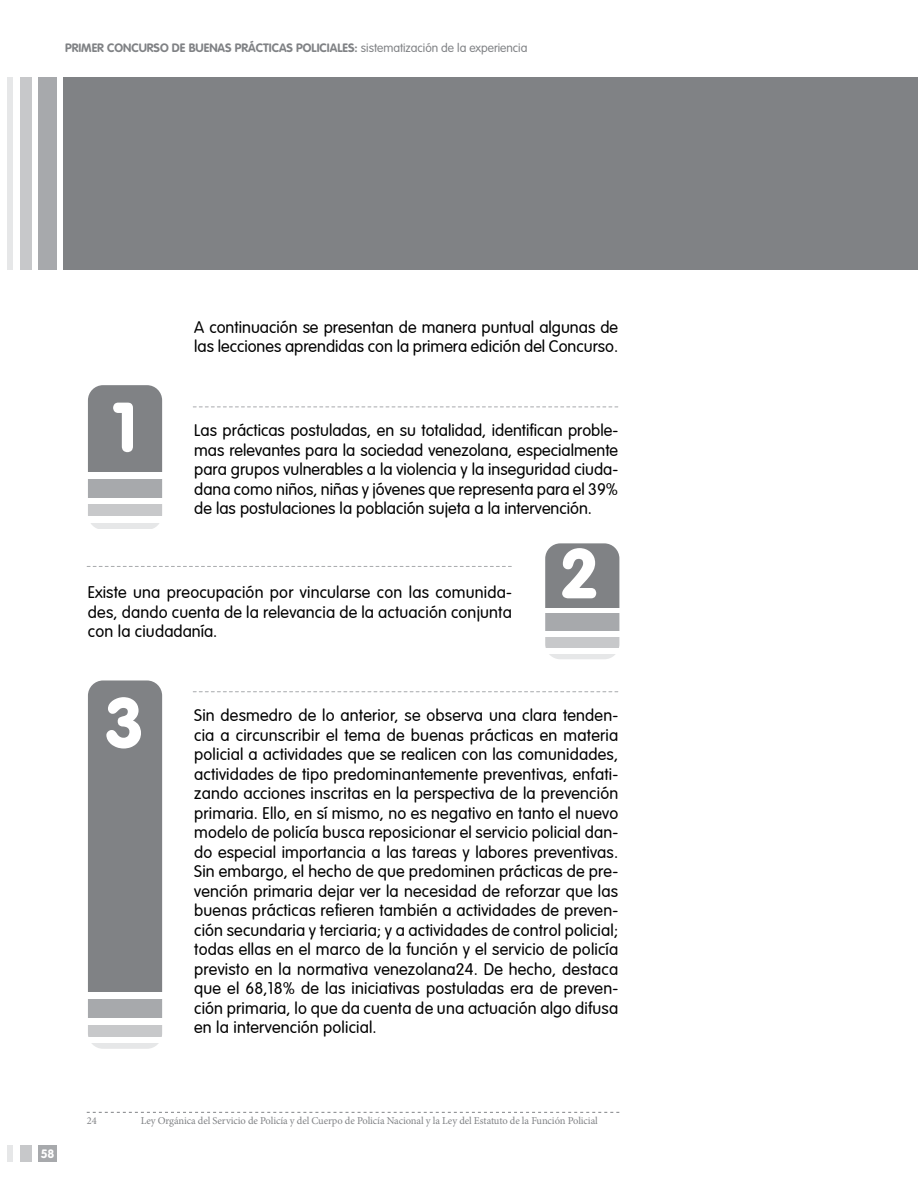
<style>
.page{position:relative;width:918px;height:1188px;background:#fff}
.page>*{position:absolute;margin:0;border:0;box-sizing:border-box;transform-origin:0 0}
.t1{font:900 69px "VAG Rounded LT";color:#fff}
.t2{font:300 16.5px/19.5px "VAG Rounded LT";color:#000;text-align:justify}
.t3{font:700 12px "VAG Rounded Std";color:#808285}
.t4{font:700 12px "VAG Rounded Std";color:#fff}
.t5{font:10.5px "Minion Pro";letter-spacing:-.01em;color:#808285}
.s1{font-weight:300}
</style>
<div class="page">
<div style="left:38px;top:1145px;width:19px;height:17px;background:#a7a9ac"></div>
<div style="left:20px;top:1145px;width:11px;height:17px;background:#c7c8ca"></div>
<div style="left:7px;top:1145px;width:6px;height:17px;background:#e6e7e8"></div>
<div style="left:64px;top:77px;width:854px;height:193px;background:#808285"></div>
<div style="left:38px;top:77px;width:19px;height:193px;background:#a7a9ac"></div>
<div style="left:20px;top:77px;width:11px;height:193px;background:#c7c8ca"></div>
<div style="left:7px;top:77px;width:6px;height:193px;background:#e6e7e8"></div>
<svg style="left:87px;top:1112px;width:532px;height:1px"></svg>
<svg style="left:193px;top:691px;width:425px;height:1px"></svg>
<svg style="left:87px;top:566px;width:424px;height:1px"></svg>
<div style="left:88px;top:479px;width:74px;height:18px;background:#a7a9ac"></div>
<div style="left:88px;top:504px;width:74px;height:12px;background:#c7c8ca"></div>
<div style="left:88px;top:523px;width:74px;height:6px;background:#e6e7e8"></div>
<div style="left:88px;top:385px;width:74px;height:87px;background:#808285"></div>
<svg style="left:193px;top:407px;width:425px;height:1px"></svg>
<div style="left:545px;top:614px;width:74px;height:17px;background:#a7a9ac"></div>
<div style="left:545px;top:637px;width:74px;height:11px;background:#c7c8ca"></div>
<svg style="left:549px;top:654px;width:66px;height:5px"></svg>
<div style="left:545px;top:543px;width:74px;height:65px;background:#808285"></div>
<div style="left:88px;top:999px;width:74px;height:19px;background:#a7a9ac"></div>
<div style="left:88px;top:1025px;width:74px;height:11px;background:#c7c8ca"></div>
<svg style="left:91px;top:1043px;width:68px;height:6px"></svg>
<div style="left:88px;top:680px;width:74px;height:312px;background:#808285"></div>
<p class="t3" style="left:65px;top:40px;width:464px">PRIMER CONCURSO DE BUENAS PRÁCTICAS POLICIALES: <span class="s1">sistematización de la experiencia</span></p>
<p class="t4" style="left:41px;top:1147px;width:15px">58</p>
<h1 class="t1" style="left:113px;top:386px;width:24px">1</h1>
<p class="t2" style="left:194px;top:318px;width:426px">A continuación se presentan de manera puntual algunas de las lecciones aprendidas con la primera edición del Concurso.</p>
<p class="t2" style="left:194px;top:421px;width:426px">Las prácticas postuladas, en su totalidad, identifican proble&shy;mas relevantes para la sociedad venezolana, especialmente para grupos vulnerables a la violencia y la inseguridad ciuda&shy;dana como niños, niñas y jóvenes que representa para el 39% de las postulaciones la población sujeta a la intervención.</p>
<p class="t2" style="left:88px;top:583px;width:426px">Existe una preocupación por vincularse con las comunida&shy;des, dando cuenta de la relevancia de la actuación conjunta con la ciudadanía.</p>
<h1 class="t1" style="left:562px;top:532px;width:36px">2</h1>
<h1 class="t1" style="left:106px;top:681px;width:37px">3</h1>
<p class="t2" style="left:194px;top:706px;width:426px">Sin desmedro de lo anterior, se observa una clara tenden&shy;cia a circunscribir el tema de buenas prácticas en materia policial a actividades que se realicen con las comunidades, actividades de tipo predominantemente preventivas, enfati&shy;zando acciones inscritas en la perspectiva de la prevención primaria. Ello, en sí mismo, no es negativo en tanto el nuevo modelo de policía busca reposicionar el servicio policial dan&shy;do especial importancia a las tareas y labores preventivas.<br>Sin embargo, el hecho de que predominen prácticas de pre&shy;vención primaria dejar ver la necesidad de reforzar que las buenas prácticas refieren también a actividades de preven&shy;ción secundaria y terciaria; y a actividades de control policial; todas ellas en el marco de la función y el servicio de policía previsto en la normativa venezolana24. De hecho, destaca que el 68,18% de las iniciativas postuladas era de preven&shy;ción primaria, lo que da cuenta de una actuación algo difusa en la intervención policial.</p>
<p class="t5" style="left:87px;top:1114px;width:11px">24</p>
<p class="t5" style="left:141px;top:1114px;width:459px">Ley Orgánica del Servicio de Policía y del Cuerpo de Policía Nacional y la Ley del Estatuto de la Función Policial</p>
</div>
